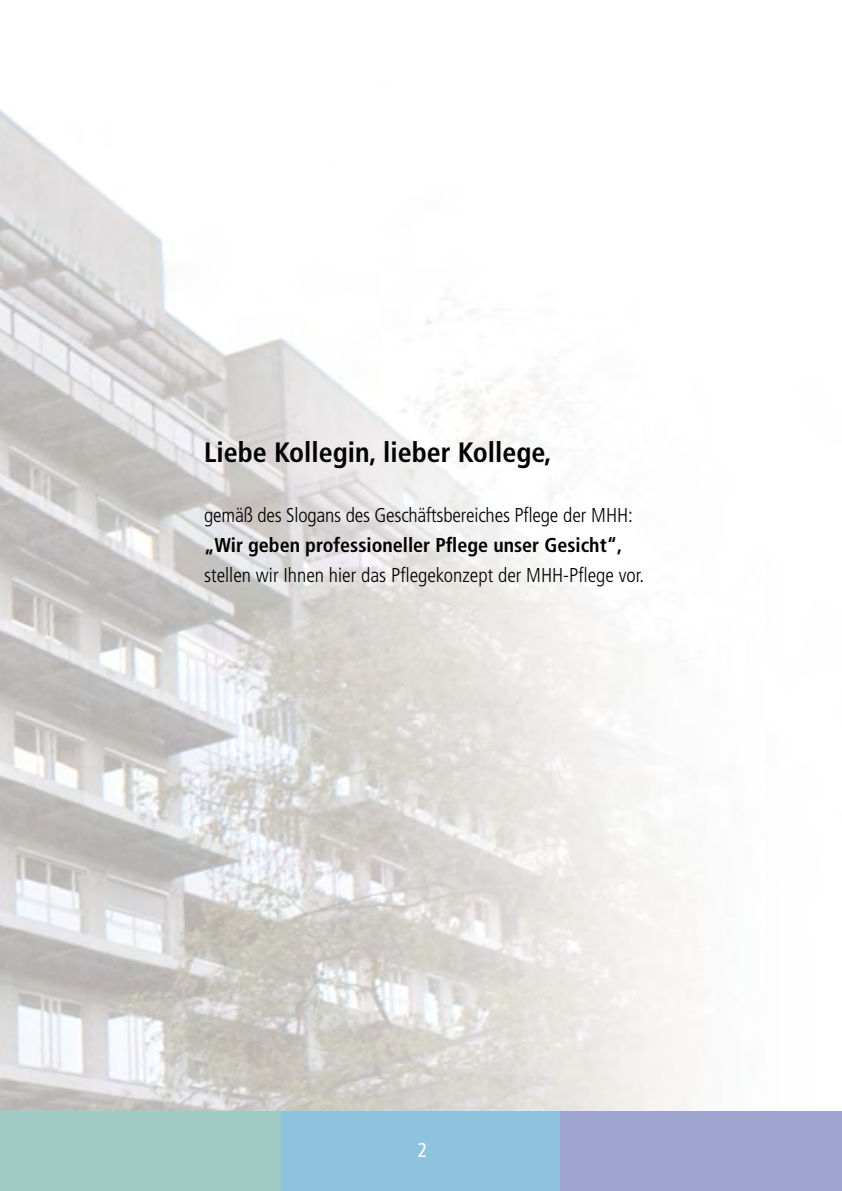
<style>
.page{position:relative;width:842px;height:1191px;background:#fff}
.page>*{position:absolute;margin:0;border:0;box-sizing:border-box;transform-origin:0 0}
.t1{font:700 condensed 28px "Frutiger LT Std";color:#000}
.t2{font:300 condensed 20px "Frutiger LT Std";color:#000}
.t3{font:700 condensed 20px "Frutiger LT Std";color:#000}
.t4{font:condensed 20px "Frutiger LT Std";color:#fff}
</style>
<div class="page">
<img style="left:0;top:109px;width:696px;height:1002px">
<div style="left:0;top:1111px;width:281px;height:80px;background:#a0cbc4"></div>
<div style="left:281px;top:1111px;width:280px;height:80px;background:#8dc3dd"></div>
<div style="left:561px;top:1111px;width:281px;height:80px;background:#a0a5cf"></div>
<h1 class="t1" style="left:204px;top:436px;width:349px">Liebe Kollegin, lieber Kollege,</h1>
<p class="t2" style="left:204px;top:504px;width:430px">gemäß des Slogans des Geschäftsbereiches Pflege der MHH:</p>
<p class="t3" style="left:204px;top:533px;width:420px">„Wir geben professioneller Pflege unser Gesicht“,</p>
<p class="t2" style="left:204px;top:564px;width:442px">stellen wir Ihnen hier das Pflegekonzept der MHH-Pflege vor.</p>
<p class="t4" style="left:418px;top:1138px;width:11px">2</p>
</div>
